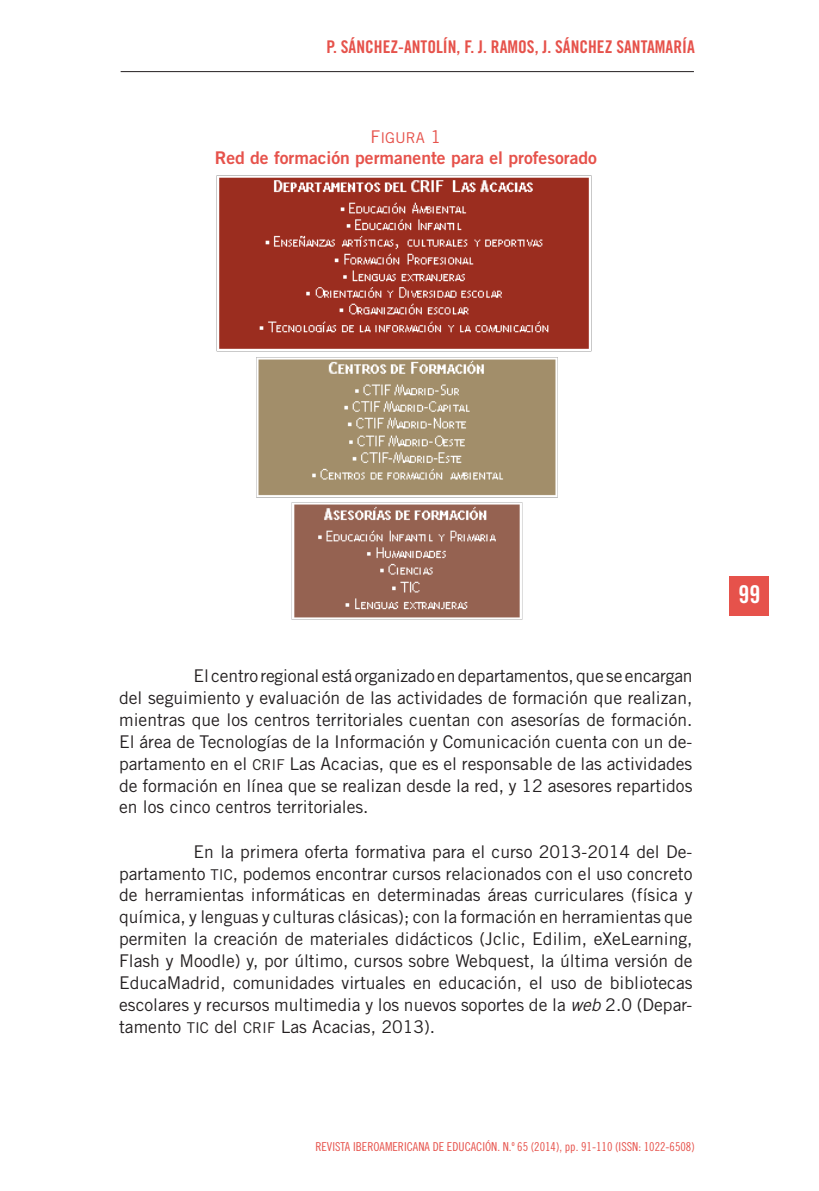
<style>
.page{position:relative;width:819px;height:1191px;background:#fff}
.page>*{position:absolute;margin:0;border:0;box-sizing:border-box;transform-origin:0 0}
.t1{font:24.5px "Trade Gothic Bold Cond Twenty";color:#fff}
.RIE_Texto{font:17.5px/21.9px "Trade Gothic";color:#231f20;text-align:justify}
.t2{font:17.5px "Trade Gothic Bold Cond Twenty";color:#e6524b}
.RIE_TítuloTabla_2{font:17.5px "Trade Gothic Bold Two";color:#e6524b}
.RIE_TítuloTabla_1{font:14.88px "Trade Gothic SC850";color:#e6524b}
.t3{font:12.25px "Trade Gothic Cond Eighteen";color:#e6524b}
.s1{font-size:17.5px}
.s2{font-family:"Trade Gothic SC850";font-size:14.88px}
.s3{font-style:italic}
.s4{font-family:"Trade Gothic";font-weight:700;font-size:19.25px}
</style>
<div class="page">
<hr style="left:121px;top:71px;width:573px;height:1px;background:#231f20">
<div style="left:729px;top:576px;width:40px;height:39px;background:#e6524b"></div>
<img style="left:216px;top:175px;width:376px;height:445px">
<p class="t2" style="left:326px;top:36px;width:370px">P. SÁNCHEZ-ANTOLÍN, F. J. RAMOS, J. SÁNCHEZ SANTAMARÍA</p>
<p class="RIE_TítuloTabla_1" style="left:370px;top:128px;width:72px"><span class="s1">F</span>IGURA <span class="s1">1</span></p>
<p class="RIE_TítuloTabla_2" style="left:215px;top:147px;width:384px">Red de formación permanente para el profesorado</p>
<p class="RIE_Texto" style="left:119px;top:664px;width:575px;text-indent:74px">El centro regional está organizado en departamentos, que se encargan del seguimiento y evaluación de las actividades de formación que realizan, mientras que los centros territoriales cuentan con asesorías de formación.<br>El área de Tecnologías de la Información y Comunicación cuenta con un de&shy;partamento en el <span class="s2">CRIF</span> Las Acacias, que es el responsable de las actividades de formación en línea que se realizan desde la red, y 12 asesores repartidos en los cinco centros territoriales.</p>
<p class="RIE_Texto" style="left:119px;top:840px;width:575px;text-indent:74px">En la primera oferta formativa para el curso 2013-2014 del De&shy;partamento <span class="s2">TIC</span>, podemos encontrar cursos relacionados con el uso concreto de herramientas informáticas en determinadas áreas curriculares (física y química, y lenguas y culturas clásicas); con la formación en herramientas que permiten la creación de materiales didácticos (Jclic, Edilim, eXeLearning, Flash y Moodle) y, por último, cursos sobre Webquest, la última versión de EducaMadrid, comunidades virtuales en educación, el uso de bibliotecas escolares y recursos multimedia y los nuevos soportes de la <span class="s3">web</span> 2.0 (Depar&shy;tamento <span class="s2">TIC</span> del <span class="s2">CRIF</span> Las Acacias, 2013).</p>
<p class="t3" style="left:315px;top:1139px;width:381px">REVISTA IBEROAMERICANA DE EDUCACIÓN. N.º 65 (2014), pp. 91-110 (ISSN: 1022-6508)</p>
<h1 class="t1" style="left:738px;top:579px;width:24px">99<span class="s4">99</span></h1>
</div>
